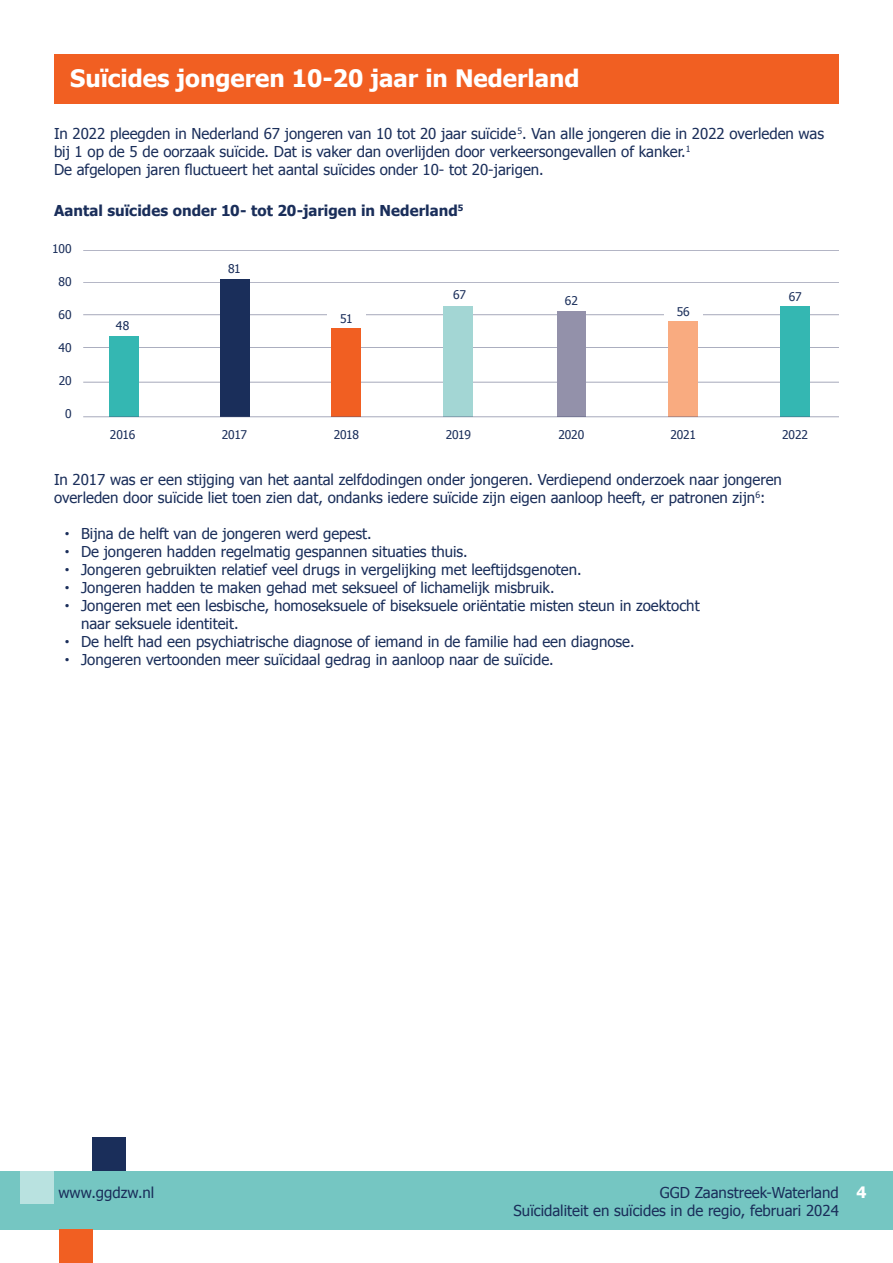
<style>
.page{position:relative;width:893px;height:1263px;background:#fff}
.page>*{position:absolute;margin:0;border:0;box-sizing:border-box;transform-origin:0 0}
.t1{font:700 24px "Tahoma";color:#fff}
.t2{font:700 15.75px "Tahoma";color:#fff}
.t3{font:15px/18px "Tahoma";color:#1a2e5a}
.t4{font:700 15px "Tahoma";color:#1a2e5a}
.t5{font:12px "Tahoma";letter-spacing:-.01em;color:#1a2e5a}
.s1{font-family:"Helvetica"}
</style>
<div class="page">
<div style="left:54px;top:54px;width:785px;height:50px;background:#f15f22"></div>
<hr style="left:83px;top:382px;width:756px;height:1px;background:#4a5075">
<hr style="left:83px;top:314px;width:756px;height:1px;background:#4a5075">
<hr style="left:83px;top:282px;width:756px;height:1px;background:#4a5075">
<hr style="left:83px;top:250px;width:756px;height:1px;background:#4a5075">
<hr style="left:83px;top:347px;width:756px;height:1px;background:#4a5075">
<div style="left:109px;top:336px;width:30px;height:81px;background:#34b7b2"></div>
<div style="left:327px;top:308px;width:39px;height:21px;background:#fff"></div>
<div style="left:331px;top:329px;width:30px;height:88px;background:#f15f22"></div>
<div style="left:443px;top:306px;width:30px;height:111px;background:#a3d6d4"></div>
<div style="left:557px;top:311px;width:29px;height:106px;background:#9391aa"></div>
<div style="left:664px;top:301px;width:39px;height:21px;background:#fff"></div>
<div style="left:668px;top:322px;width:30px;height:95px;background:#f9ab80"></div>
<div style="left:780px;top:306px;width:30px;height:111px;background:#34b7b2"></div>
<div style="left:220px;top:279px;width:29px;height:138px;background:#1a2e5a"></div>
<div style="left:0;top:1171px;width:893px;height:59px;background:#75c6c2"></div>
<div style="left:21px;top:1171px;width:33px;height:33px;background:#b9e2e0"></div>
<div style="left:60px;top:1230px;width:33px;height:33px;background:#f15f22"></div>
<div style="left:93px;top:1137px;width:33px;height:34px;background:#1a2e5a"></div>
<hr style="left:83px;top:416px;width:756px;height:1px;background:#4a5075">
<p class="t1" style="left:70px;top:62px;width:511px">Suïcides jongeren 10-20 jaar in Nederland</p>
<p class="t3" style="left:54px;top:124px;width:772px">In 2022 pleegden in Nederland 67 jongeren van 10 tot 20 jaar suïcide<sup>5</sup>. Van alle jongeren die in 2022 overleden was bij 1 op de 5 de oorzaak suïcide. Dat is vaker dan overlijden door verkeersongevallen of kanker.<sup>1</sup></p>
<p class="t3" style="left:54px;top:160px;width:491px">De afgelopen jaren fluctueert het aantal suïcides onder 10- tot 20-jarigen.</p>
<p class="t4" style="left:54px;top:200px;width:411px">Aantal suïcides onder 10- tot 20-jarigen in Nederland<sup>5</sup></p>
<p class="t5" style="left:52px;top:241px;width:21px">100</p>
<p class="t5" style="left:59px;top:274px;width:15px">80</p>
<p class="t5" style="left:59px;top:307px;width:15px">60</p>
<p class="t5" style="left:59px;top:340px;width:15px">40</p>
<p class="t5" style="left:59px;top:373px;width:14px">20</p>
<p class="t5" style="left:65px;top:406px;width:8px">0</p>
<p class="t5" style="left:228px;top:261px;width:14px">81</p>
<p class="t5" style="left:453px;top:287px;width:14px">67</p>
<p class="t5" style="left:340px;top:310px;width:14px">51</p>
<p class="t5" style="left:116px;top:317px;width:15px">48</p>
<p class="t5" style="left:110px;top:426px;width:27px">2016</p>
<p class="t5" style="left:222px;top:426px;width:27px">2017</p>
<p class="t5" style="left:334px;top:426px;width:27px">2018</p>
<p class="t5" style="left:446px;top:426px;width:27px">2019</p>
<p class="t5" style="left:565px;top:293px;width:15px">62</p>
<p class="t5" style="left:558px;top:426px;width:27px">2020</p>
<p class="t5" style="left:677px;top:303px;width:15px">56</p>
<p class="t5" style="left:670px;top:426px;width:27px">2021</p>
<p class="t5" style="left:789px;top:288px;width:14px">67</p>
<p class="t5" style="left:782px;top:426px;width:27px">2022</p>
<p class="t3" style="left:54px;top:470px;width:729px">In 2017 was er een stijging van het aantal zelfdodingen onder jongeren. Verdiepend onderzoek naar jongeren overleden door suïcide liet toen zien dat, ondanks iedere suïcide zijn eigen aanloop heeft, er patronen zijn<sup>6</sup>:</p>
<p class="t3" style="left:64px;top:524px;width:309px"><span class="s1">•</span> Bijna de helft van de jongeren werd gepest.</p>
<p class="t3" style="left:64px;top:542px;width:405px"><span class="s1">•</span> De jongeren hadden regelmatig gespannen situaties thuis.</p>
<p class="t3" style="left:64px;top:560px;width:519px"><span class="s1">•</span> Jongeren gebruikten relatief veel drugs in vergelijking met leeftijdsgenoten.</p>
<p class="t3" style="left:64px;top:578px;width:492px"><span class="s1">•</span> Jongeren hadden te maken gehad met seksueel of lichamelijk misbruik.</p>
<p class="t3" style="left:81px;top:596px;width:620px;text-indent:-16px"><span class="s1">•</span> Jongeren met een lesbische, homoseksuele of biseksuele oriëntatie misten steun in zoektocht naar seksuele identiteit.</p>
<p class="t3" style="left:64px;top:632px;width:572px"><span class="s1">•</span> De helft had een psychiatrische diagnose of iemand in de familie had een diagnose.</p>
<p class="t3" style="left:64px;top:650px;width:491px"><span class="s1">•</span> Jongeren vertoonden meer suïcidaal gedrag in aanloop naar de suïcide.</p>
<p class="t3" style="left:660px;top:1182px;width:180px">GGD Zaanstreek-Waterland</p>
<p class="t3" style="left:514px;top:1200px;width:327px">Suïcidaliteit en suïcides in de regio, februari 2024</p>
<p class="t3" style="left:58px;top:1183px;width:97px">www.ggdzw.nl</p>
<p class="t2" style="left:856px;top:1181px;width:12px">4</p>
</div>
